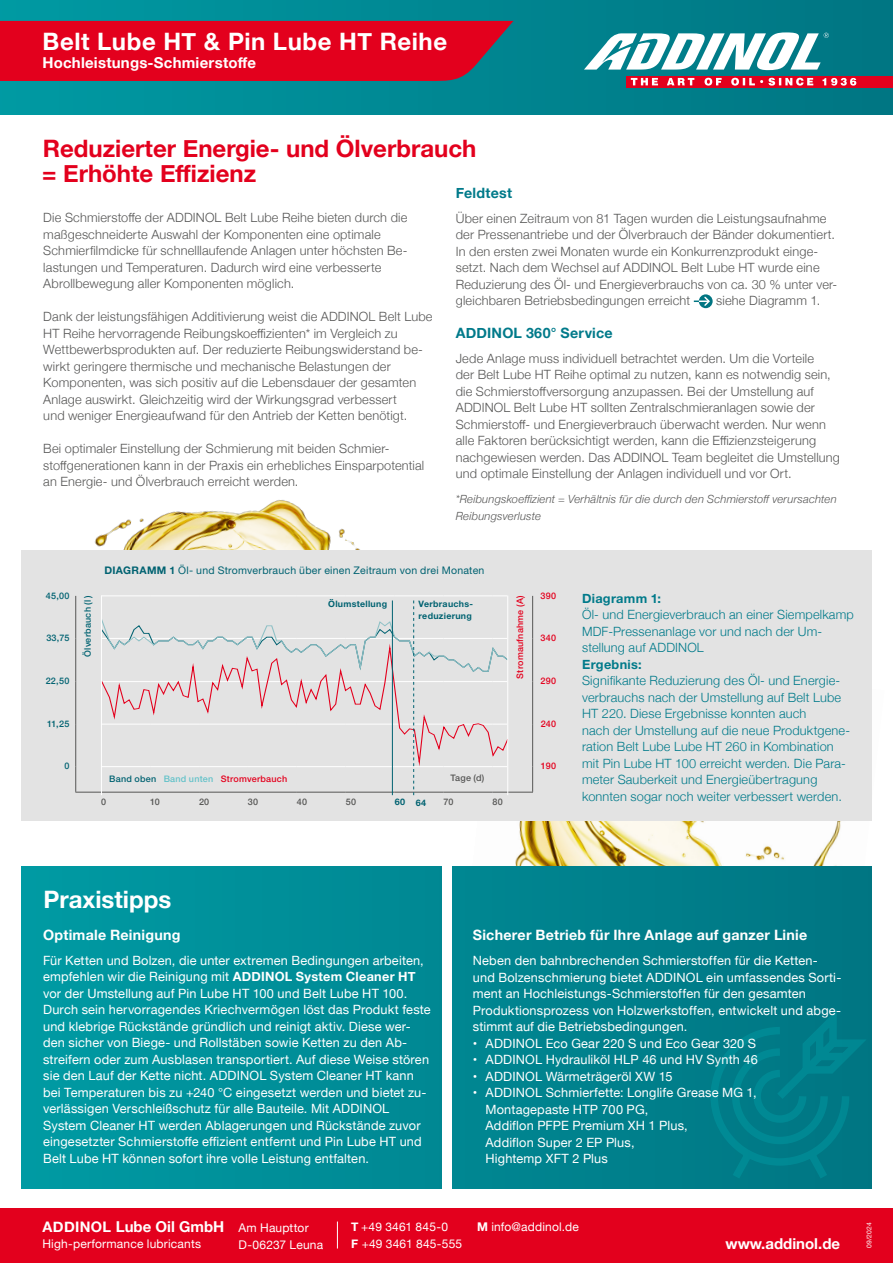
<style>
.page{position:relative;width:893px;height:1263px;background:#fff}
.page>*{position:absolute;margin:0;border:0;box-sizing:border-box;transform-origin:0 0}
.t1{font:700 24px/24.8px "Helvetica Neue";color:#e3001d}
.t2{font:700 24px "Helvetica Neue";letter-spacing:.015em;color:#fff}
.t3{font:700 15px "Helvetica Neue";letter-spacing:.01em;color:#fff}
.t4{font:700 14.25px "Helvetica Neue";letter-spacing:.015em;color:#fff}
.t5{font:700 14.25px "Helvetica Neue";letter-spacing:.015em;color:#007a8a}
.t6{font:300 12.75px/16.5px "Helvetica Neue";letter-spacing:.015em;color:#565655}
.t7{font:12.75px/16.5px "Helvetica Neue";letter-spacing:.015em;color:#fff}
.t8{font:300 12.75px/16.5px "Helvetica Neue";letter-spacing:.015em;color:#007a8a}
.t9{font:700 12.75px "Helvetica Neue LT Pro";letter-spacing:.02em;color:#007a8a}
.t10{font:12px/16.5px "Helvetica Neue";letter-spacing:.015em;color:#fff}
.t11{font:italic 300 11.25px/16.5px "Helvetica Neue";letter-spacing:.015em;color:#565655}
.t12{font:10.5px "Helvetica Neue LT Pro";letter-spacing:.02em;color:#006271}
.t13{font:500 9px "Helvetica Neue LT Pro";letter-spacing:.025em;color:#e3001d}
.t14{font:500 9px "Helvetica Neue";letter-spacing:.025em;color:#006271}
.t15{font:500 9px "Helvetica Neue";letter-spacing:.035em;color:#e3001d}
.t16{font:500 9px "Helvetica Neue";letter-spacing:.03em;color:#565655}
.t17{font:500 9px "Helvetica Neue LT Pro";letter-spacing:.025em;color:#006271}
.t18{font:500 9px "Helvetica Neue LT Pro";color:#565655}
.t19{font:700 9px "Helvetica Neue";color:#006271}
.t20{font:700 9px "Helvetica Neue LT Pro";color:#006271}
.t21{font:700 8.85px/12px "Helvetica Neue LT Pro";letter-spacing:.03em;color:#006271}
.t22{font:6.75px "Helvetica Neue";letter-spacing:.03em;color:#fff}
.s1{font-weight:700}
.s2{color:#006271}
.s3{color:#63c2c9}
.s4{font-size:14.55px}
</style>
<div class="page">
<div style="left:0;top:0;width:893px;height:115px;background:linear-gradient(to right,#0199a2,#007582)"></div>
<div style="left:626px;top:76px;width:267px;height:12px;background:#e3001d"></div>
<svg style="left:631px;top:78px;width:225px;height:8px"></svg>
<svg style="left:584px;top:32px;width:245px;height:38px"></svg>
<div style="left:0;top:1208px;width:893px;height:55px;background:#e3001d"></div>
<svg style="left:337px;top:1221px;width:1px;height:27px"></svg>
<div style="left:0;top:21px;width:513px;height:61px;background:#e3001d"></div>
<img style="left:515px;top:821px;width:357px;height:202px">
<div style="left:22px;top:866px;width:849px;height:322px;background:linear-gradient(to right,#009aa3,#007582)"></div>
<svg style="left:707px;top:1002px;width:161px;height:185px;background:#007c88"></svg>
<img style="left:22px;top:500px;width:495px;height:51px">
<div style="left:22px;top:551px;width:850px;height:270px;background:#e3e3e3"></div>
<svg style="left:75px;top:595px;width:458px;height:200px"></svg>
<hr style="left:392px;top:600px;width:1px;height:195px;background:#006271">
<svg style="left:699px;top:294px;width:14px;height:14px"></svg>
<svg style="left:694px;top:295px;width:17px;height:12px"></svg>
<div style="left:442px;top:863px;width:10px;height:333px;background:#fff"></div>
<h1 class="t2" style="left:43px;top:23px;width:406px">Belt Lube HT &amp; Pin Lube HT Reihe</h1>
<p class="t3" style="left:43px;top:51px;width:215px">Hochleistungs-Schmierstoffe</p>
<h1 class="t1" style="left:42px;top:136px;width:436px">Reduzierter Energie- und Ölverbrauch = Erhöhte Effizienz</h1>
<p class="t6" style="left:43px;top:209px;width:366px">Die Schmierstoffe der ADDINOL Belt Lube Reihe bieten durch die maßgeschneiderte Auswahl der Komponenten eine optimale Schmierfilmdicke für schnelllaufende Anlagen unter höchsten Be&shy;lastungen und Temperaturen. Dadurch wird eine verbesserte Abrollbewegung aller Komponenten möglich.</p>
<p class="t6" style="left:43px;top:308px;width:391px">Dank der leistungsfähigen Additivierung weist die ADDINOL Belt Lube HT Reihe hervorragende Reibungskoeffizienten* im Vergleich zu Wettbewerbsprodukten auf. Der reduzierte Reibungswiderstand be&shy;wirkt geringere thermische und mechanische Belastungen der Komponenten, was sich positiv auf die Lebensdauer der gesamten Anlage auswirkt. Gleichzeitig wird der Wirkungsgrad verbessert<br>und weniger Energieaufwand für den Antrieb der Ketten benötigt.</p>
<p class="t6" style="left:43px;top:440px;width:382px">Bei optimaler Einstellung der Schmierung mit beiden Schmier&shy;stoffgenerationen kann in der Praxis ein erhebliches Einsparpotential an Energie- und Ölverbrauch erreicht werden.</p>
<p class="t5" style="left:456px;top:182px;width:58px">Feldtest</p>
<p class="t6" style="left:456px;top:209px;width:383px">Über einen Zeitraum von 81 Tagen wurden die Leistungsaufnahme der Pressenantriebe und der Ölverbrauch der Bänder dokumentiert.<br>In den ersten zwei Monaten wurde ein Konkurrenzprodukt einge&shy;setzt. Nach dem Wechsel auf ADDINOL Belt Lube HT wurde eine Reduzierung des Öl- und Energieverbrauchs von ca. 30 % unter ver&shy;gleichbaren Betriebsbedingungen erreicht</p>
<p class="t6" style="left:716px;top:291px;width:106px">siehe Diagramm 1.</p>
<p class="t5" style="left:456px;top:322px;width:159px">ADDINOL 360° Service</p>
<p class="t6" style="left:456px;top:349px;width:386px">Jede Anlage muss individuell betrachtet werden. Um die Vorteile<br>der Belt Lube HT Reihe optimal zu nutzen, kann es notwendig sein, die Schmierstoffversorgung anzupassen. Bei der Umstellung auf ADDINOL Belt Lube HT sollten Zentralschmieranlagen sowie der Schmierstoff- und Energieverbrauch überwacht werden. Nur wenn alle Faktoren berücksichtigt werden, kann die Effizienzsteigerung nachgewiesen werden. Das ADDINOL Team begleitet die Umstellung und optimale Einstellung der Anlagen individuell und vor Ort.</p>
<p class="t11" style="left:456px;top:490px;width:382px">*Reibungskoeffizient = Verhältnis für die durch den Schmierstoff verursachten<br>Reibungsverluste</p>
<p class="t12" style="left:104px;top:563px;width:382px"><span class="s1">DIAGRAMM 1</span> Öl- und Stromverbrauch über einen Zeitraum von drei Monaten</p>
<p class="t14" style="left:46px;top:588px;width:25px">45,00</p>
<p class="t15" style="left:540px;top:588px;width:17px">390</p>
<p class="t14" style="left:46px;top:631px;width:25px">33,75</p>
<p class="t15" style="left:540px;top:631px;width:17px">340</p>
<p class="t14" style="left:46px;top:674px;width:25px">22,50</p>
<p class="t15" style="left:540px;top:674px;width:17px">290</p>
<p class="t14" style="left:47px;top:716px;width:24px">11,25</p>
<p class="t15" style="left:541px;top:716px;width:17px">240</p>
<p class="t14" style="left:64px;top:759px;width:7px">0</p>
<p class="t15" style="left:541px;top:759px;width:17px">190</p>
<p class="t16" style="left:101px;top:795px;width:7px">0</p>
<p class="t16" style="left:150px;top:795px;width:11px">10</p>
<p class="t16" style="left:199px;top:795px;width:12px">20</p>
<p class="t16" style="left:248px;top:795px;width:12px">30</p>
<p class="t16" style="left:297px;top:795px;width:12px">40</p>
<p class="t16" style="left:346px;top:795px;width:12px">50</p>
<p class="t19" style="left:395px;top:795px;width:12px">60</p>
<p class="t16" style="left:444px;top:795px;width:12px">70</p>
<p class="t16" style="left:492px;top:795px;width:12px">80</p>
<p class="t17" style="left:82px;top:657px;width:63px;rotate:-90deg">Ölverbauch (l )</p>
<p class="t13" style="left:515px;top:679px;width:85px;rotate:-90deg">Stromaufnahme (A)</p>
<p class="t21" style="left:328px;top:597px;width:60px">Ölumstellung</p>
<p class="t21" style="left:419px;top:597px;width:56px">Verbrauchs&shy;reduzierung</p>
<p class="t13" style="left:109px;top:773px;width:179px"><span class="s2">Band oben</span> <span class="s3">Band unten</span> Stromverbauch</p>
<p class="t18" style="left:450px;top:772px;width:35px">Tage (d)</p>
<p class="t20" style="left:416px;top:797px;width:12px">64</p>
<p class="t9" style="left:582px;top:590px;width:80px">Diagramm 1:</p>
<p class="t8" style="left:582px;top:605px;width:273px">Öl- und Energieverbrauch an einer Siempelkamp<br>MDF-Pressenanlage vor und nach der Um&shy;stellung auf ADDINOL</p>
<p class="t9" style="left:582px;top:656px;width:61px">Ergebnis:</p>
<p class="t8" style="left:582px;top:671px;width:270px">Signifikante Reduzierung des Öl- und Energie&shy;verbrauchs nach der Umstellung auf Belt Lube HT 220. Diese Ergebnisse konnten auch<br>nach der Umstellung auf die neue Produktgene&shy;ration Belt Lube Lube HT 260 in Kombination mit Pin Lube HT 100 erreicht werden. Die Para&shy;meter Sauberkeit und Energieübertragung konnten sogar noch weiter verbessert werden.</p>
<h1 class="t2" style="left:43px;top:880px;width:129px">Praxistipps</h1>
<p class="t4" style="left:43px;top:924px;width:139px">Optimale Reinigung</p>
<p class="t7" style="left:43px;top:953px;width:389px">Für Ketten und Bolzen, die unter extremen Bedingungen arbeiten, empfehlen wir die Reinigung mit <span class="s1">ADDINOL System Cleaner HT </span>vor der Umstellung auf Pin Lube HT 100 und Belt Lube HT 100.<br>Durch sein hervorragendes Kriechvermögen löst das Produkt feste und klebrige Rückstände gründlich und reinigt aktiv. Diese wer&shy;den sicher von Biege- und Rollstäben sowie Ketten zu den Ab&shy;streifern oder zum Ausblasen transportiert. Auf diese Weise stören sie den Lauf der Kette nicht. ADDINOL System Cleaner HT kann bei Temperaturen bis zu +240 °C eingesetzt werden und bietet zu&shy;verlässigen Verschleißschutz für alle Bauteile. Mit ADDINOL System Cleaner HT werden Ablagerungen und Rückstände zuvor eingesetzter Schmierstoffe effizient entfernt und Pin Lube HT und Belt Lube HT können sofort ihre volle Leistung entfalten.</p>
<p class="t4" style="left:473px;top:924px;width:336px">Sicherer Betrieb für Ihre Anlage auf ganzer Linie</p>
<p class="t7" style="left:473px;top:953px;width:370px">Neben den bahnbrechenden Schmierstoffen für die Ketten&shy;und Bolzenschmierung bietet ADDINOL ein umfassendes Sorti&shy;ment an Hochleistungs-Schmierstoffen für den gesamten Produktionsprozess von Holzwerkstoffen, entwickelt und abge&shy;stimmt auf die Betriebsbedingungen.</p>
<p class="t7" style="left:473px;top:1035px;width:285px">• ADDINOL Eco Gear 220 S und Eco Gear 320 S</p>
<p class="t7" style="left:473px;top:1052px;width:286px">• ADDINOL Hydrauliköl HLP 46 und HV Synth 46</p>
<p class="t7" style="left:473px;top:1068px;width:201px">• ADDINOL Wärmeträgeröl XW 15</p>
<p class="t7" style="left:486px;top:1085px;width:273px;text-indent:-13px">• ADDINOL Schmierfette: Longlife Grease MG 1,<br>Montagepaste HTP 700 PG,<br>Addiflon PFPE Premium XH 1 Plus,<br>Addiflon Super 2 EP Plus,<br>Hightemp XFT 2 Plus</p>
<p class="t3" style="left:43px;top:1214px;width:183px"><span class="s4">ADDINOL</span> Lube Oil GmbH</p>
<p class="t10" style="left:43px;top:1236px;width:160px">High-performance lubricants</p>
<p class="t10" style="left:239px;top:1220px;width:86px">Am Haupttor<br>D-06237 Leuna</p>
<p class="t10" style="left:351px;top:1219px;width:113px"><span class="s1">T</span> +49 3461 845-0<br><span class="s1">F</span> +49 3461 845-555</p>
<p class="t10" style="left:477px;top:1219px;width:103px"><span class="s1">M</span> info@addinol.de</p>
<p class="t3" style="left:725px;top:1231px;width:116px">www.addinol.de</p>
<p class="t22" style="left:864px;top:1248px;width:27px;rotate:-90deg">09/2024</p>
</div>
